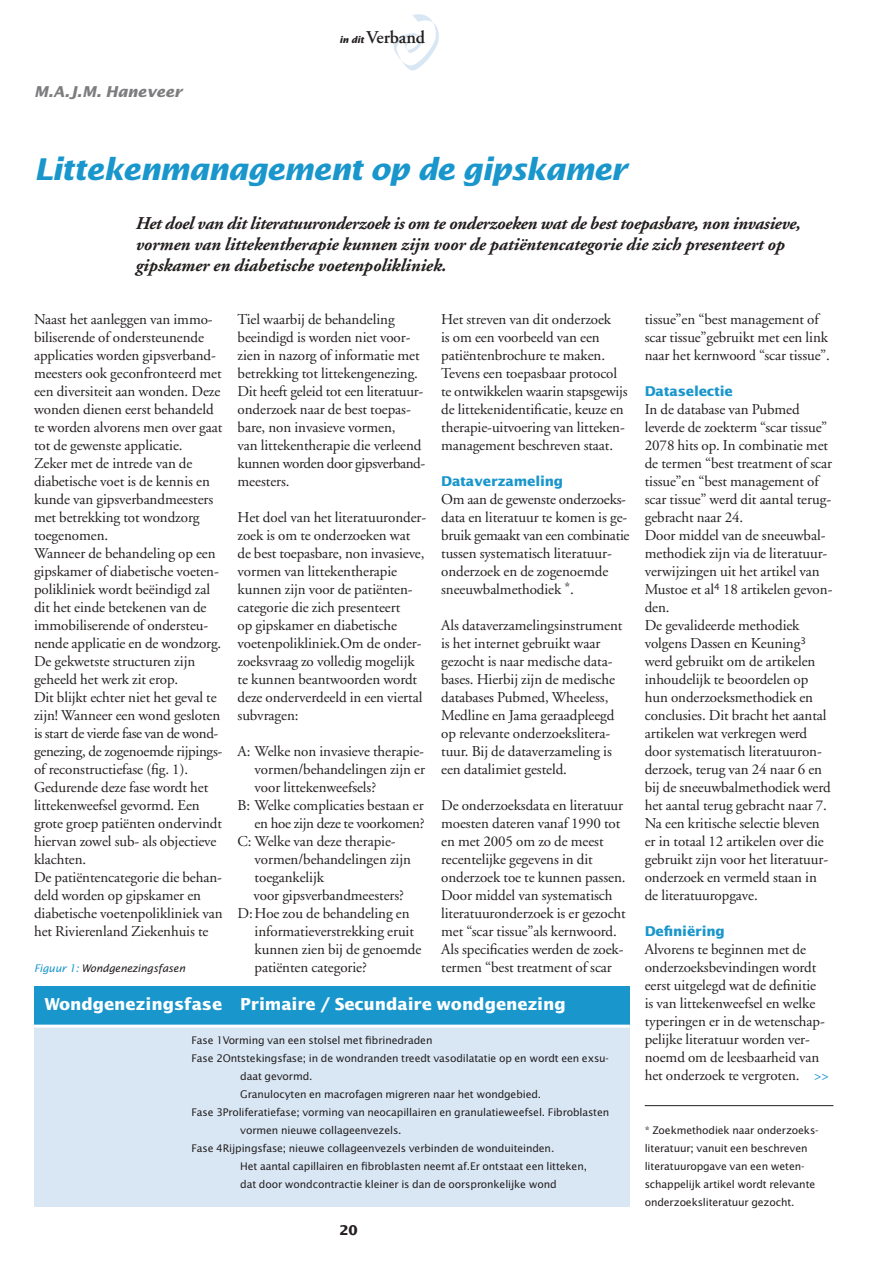
<style>
.page{position:relative;width:893px;height:1263px;background:#fff}
.page>*{position:absolute;margin:0;border:0;box-sizing:border-box;transform-origin:0 0}
.t1{font:italic 700 30px "Lucida Sans";letter-spacing:-.03em;color:#1996cc}
.t2{font:italic 700 18px/21px "Adobe Garamond";letter-spacing:-.005em;color:#241f1f}
.t3{font:600 18px "Adobe Garamond";letter-spacing:-.005em;color:#241f1f}
.t4{font:700 16.5px "Lucida Sans";letter-spacing:-.005em;color:#fff}
.t5{font:15px/18px "Adobe Garamond";letter-spacing:-.005em;color:#241f1f}
.t6{font:italic 700 15px "Lucida Sans";letter-spacing:-.005em;color:#7d7c7e}
.t7{font:15px "Adobe Garamond";color:#1996cc}
.t8{font:700 13.5px "Lucida Sans";letter-spacing:-.015em;color:#1996cc}
.t9{font:700 13.5px "Lucida Sans";color:#241f1f}
.t10{font:10.5px/18px "Lucida Sans";letter-spacing:-.015em;color:#241f1f}
.t11{font:italic 10.5px "Lucida Sans";letter-spacing:-.015em;color:#241f1f}
.s1{font-family:"Lucida Sans";font-weight:700;font-style:italic;font-size:9px}
.s2{color:#1996cc}
</style>
<div class="page">
<svg style="left:393px;top:14px;width:46px;height:57px"></svg>
<div style="left:34px;top:986px;width:596px;height:220px;background:#d9e7f5"></div>
<div style="left:34px;top:986px;width:596px;height:40px;background:#1996cc"></div>
<hr style="left:34px;top:1025px;width:596px;height:3px;background:#fff">
<hr style="left:645px;top:1105px;width:188px;height:1px;background:#241f1f">
<p class="t6" style="left:34px;top:85px;width:150px">M.A.J.M. Haneveer</p>
<p class="t3" style="left:339px;top:30px;width:87px"><span class="s1">in dit</span> Verband</p>
<h1 class="t1" style="left:34px;top:157px;width:595px">Littekenmanagement op de gipskamer</h1>
<p class="t2" style="left:136px;top:214px;width:666px">Het doel van dit literatuuronderzoek is om te onderzoeken wat de best toepasbare, non invasieve, vormen van littekentherapie kunnen zijn voor de patiëntencategorie die zich presenteert op gipskamer en diabetische voetenpolikliniek.</p>
<p class="t5" style="left:34px;top:312px;width:190px">Naast het aanleggen van immo&shy;biliserende of ondersteunende applicaties worden gipsverband&shy;meesters ook geconfronteerd met een diversiteit aan wonden. Deze wonden dienen eerst behandeld te worden alvorens men over gaat tot de gewenste applicatie.<br>Zeker met de intrede van de diabetische voet is de kennis en kunde van gipsverbandmeesters met betrekking tot wondzorg toegenomen.<br>Wanneer de behandeling op een gipskamer of diabetische voeten&shy;polikliniek wordt beëindigd zal dit het einde betekenen van de immobiliserende of ondersteu&shy;nende applicatie en de wondzorg.<br>De gekwetste structuren zijn geheeld het werk zit erop.<br>Dit blijkt echter niet het geval te zijn! Wanneer een wond gesloten is start de vierde fase van de wond&shy;genezing, de zogenoemde rijpings&shy;of reconstructiefase (fig. 1).<br>Gedurende deze fase wordt het littekenweefsel gevormd. Een grote groep patiënten ondervindt hiervan zowel sub- als objectieve klachten.<br>De patiëntencategorie die behan&shy;deld worden op gipskamer en diabetische voetenpolikliniek van het Rivierenland Ziekenhuis te</p>
<p class="t5" style="left:238px;top:312px;width:189px">Tiel waarbij de behandeling beeindigd is worden niet voor&shy;zien in nazorg of informatie met betrekking tot littekengenezing.<br>Dit heeft geleid tot een literatuur&shy;onderzoek naar de best toepas&shy;bare, non invasieve vormen,<br>van littekentherapie die verleend kunnen worden door gipsverband&shy;meesters.</p>
<p class="t5" style="left:645px;top:312px;width:187px">tissue”en “best management of scar tissue”gebruikt met een link naar het kernwoord “scar tissue”.</p>
<p class="t8" style="left:645px;top:386px;width:89px">Dataselectie</p>
<p class="t5" style="left:645px;top:402px;width:189px">In de database van Pubmed leverde de zoekterm “scar tissue”<br>2078 hits op. In combinatie met de termen “best treatment of scar tissue”en “best management of scar tissue” werd dit aantal terug&shy;gebracht naar 24.<br>Door middel van de sneeuwbal&shy;methodiek zijn via de literatuur&shy;verwijzingen uit het artikel van<br>Mustoe et al<sup>4</sup> 18 artikelen gevon&shy;den.<br>De gevalideerde methodiek volgens Dassen en Keuning<sup>3 </sup>werd gebruikt om de artikelen inhoudelijk te beoordelen op hun onderzoeksmethodiek en conclusies. Dit bracht het aantal artikelen wat verkregen werd door systematisch literatuuron&shy;derzoek, terug van 24 naar 6 en bij de sneeuwbalmethodiek werd het aantal terug gebracht naar 7.<br>Na een kritische selectie bleven er in totaal 12 artikelen over die gebruikt zijn voor het literatuur&shy;onderzoek en vermeld staan in de literatuuropgave.</p>
<p class="t8" style="left:645px;top:926px;width:82px">Definiëring</p>
<p class="t5" style="left:645px;top:942px;width:182px">Alvorens te beginnen met de onderzoeksbevindingen wordt eerst uitgelegd wat de definitie is van littekenweefsel en welke typeringen er in de wetenschap&shy;pelijke literatuur worden ver&shy;noemd om de leesbaarheid van het onderzoek te vergroten.</p>
<p class="t5" style="left:441px;top:312px;width:188px">Het streven van dit onderzoek<br>is om een voorbeeld van een patiëntenbrochure te maken.<br>Tevens een toepasbaar protocol te ontwikkelen waarin stapsgewijs de littekenidentificatie, keuze en therapie-uitvoering van litteken&shy;management beschreven staat.</p>
<p class="t8" style="left:441px;top:476px;width:124px">Dataverzameling</p>
<p class="t5" style="left:441px;top:492px;width:190px">Om aan de gewenste onderzoeks&shy;data en literatuur te komen is ge&shy;bruik gemaakt van een combinatie tussen systematisch literatuur&shy;onderzoek en de zogenoemde sneeuwbalmethodiek <sup>*</sup>.</p>
<p class="t5" style="left:441px;top:618px;width:183px">Als dataverzamelingsinstrument is het internet gebruikt waar gezocht is naar medische data&shy;bases. Hierbij zijn de medische databases Pubmed, Wheeless,<br>Medline en Jama geraadpleegd op relevante onderzoekslitera&shy;tuur. Bij de dataverzameling is een datalimiet gesteld.</p>
<p class="t5" style="left:441px;top:798px;width:186px">De onderzoeksdata en literatuur moesten dateren vanaf 1990 tot en met 2005 om zo de meest recentelijke gegevens in dit onderzoek toe te kunnen passen.<br>Door middel van systematisch literatuuronderzoek is er gezocht met “scar tissue”als kernwoord.<br>Als specificaties werden de zoek&shy;termen “best treatment of scar</p>
<p class="t5" style="left:238px;top:510px;width:190px">Het doel van het literatuuronder&shy;zoek is om te onderzoeken wat de best toepasbare, non invasieve, vormen van littekentherapie kunnen zijn voor de patiënten&shy;categorie die zich presenteert<br>op gipskamer en diabetische voetenpolikliniek.Om de onder&shy;zoeksvraag zo volledig mogelijk te kunnen beantwoorden wordt deze onderverdeeld in een viertal subvragen:</p>
<p class="t5" style="left:238px;top:744px;width:188px">A: Welke non invasieve therapie-</p>
<p class="t5" style="left:255px;top:762px;width:172px">vormen/behandelingen zijn er</p>
<p class="t5" style="left:255px;top:780px;width:123px">voor littekenweefsels?</p>
<p class="t5" style="left:238px;top:798px;width:188px">B: Welke complicaties bestaan er</p>
<p class="t5" style="left:255px;top:816px;width:172px">en hoe zijn deze te voorkomen?</p>
<p class="t5" style="left:238px;top:834px;width:160px">C: Welke van deze therapie-</p>
<p class="t5" style="left:255px;top:852px;width:158px">vormen/behandelingen zijn</p>
<p class="t5" style="left:255px;top:870px;width:71px">toegankelijk</p>
<p class="t5" style="left:254px;top:888px;width:152px">voor gipsverbandmeesters?</p>
<p class="t5" style="left:238px;top:906px;width:174px">D:Hoe zou de behandeling en</p>
<p class="t5" style="left:255px;top:924px;width:161px">informatieverstrekking eruit</p>
<p class="t5" style="left:255px;top:942px;width:168px">kunnen zien bij de genoemde</p>
<p class="t5" style="left:255px;top:960px;width:114px">patiënten categorie?</p>
<p class="t11" style="left:34px;top:964px;width:153px"><span class="s2">Figuur 1:</span> Wondgenezingsfasen</p>
<p class="t4" style="left:45px;top:998px;width:523px">Wondgenezingsfase Primaire / Secundaire wondgenezing</p>
<p class="t10" style="left:191px;top:1032px;width:242px">Fase 1Vorming van een stolsel met fibrinedraden</p>
<p class="t10" style="left:191px;top:1050px;width:419px">Fase 2Ontstekingsfase; in de wondranden treedt vasodilatatie op en wordt een exsu-</p>
<p class="t10" style="left:240px;top:1068px;width:74px">daat gevormd.</p>
<p class="t10" style="left:240px;top:1086px;width:302px">Granulocyten en macrofagen migreren naar het wondgebied.</p>
<p class="t10" style="left:191px;top:1104px;width:419px">Fase 3Proliferatiefase; vorming van neocapillairen en granulatieweefsel. Fibroblasten</p>
<p class="t10" style="left:240px;top:1122px;width:163px">vormen nieuwe collageenvezels.</p>
<p class="t10" style="left:191px;top:1140px;width:364px">Fase 4Rijpingsfase; nieuwe collageenvezels verbinden de wonduiteinden.</p>
<p class="t10" style="left:240px;top:1158px;width:348px">Het aantal capillairen en fibroblasten neemt af.Er ontstaat een litteken,</p>
<p class="t10" style="left:240px;top:1176px;width:318px">dat door wondcontractie kleiner is dan de oorspronkelijke wond</p>
<p class="t7" style="left:814px;top:1069px;width:16px">&gt;&gt;</p>
<p class="t10" style="left:645px;top:1122px;width:175px">* Zoekmethodiek naar onderzoeks&shy;literatuur; vanuit een beschreven literatuuropgave van een weten&shy;schappelijk artikel wordt relevante onderzoeksliteratuur gezocht.</p>
<p class="t9" style="left:339px;top:1225px;width:20px">20</p>
</div>
